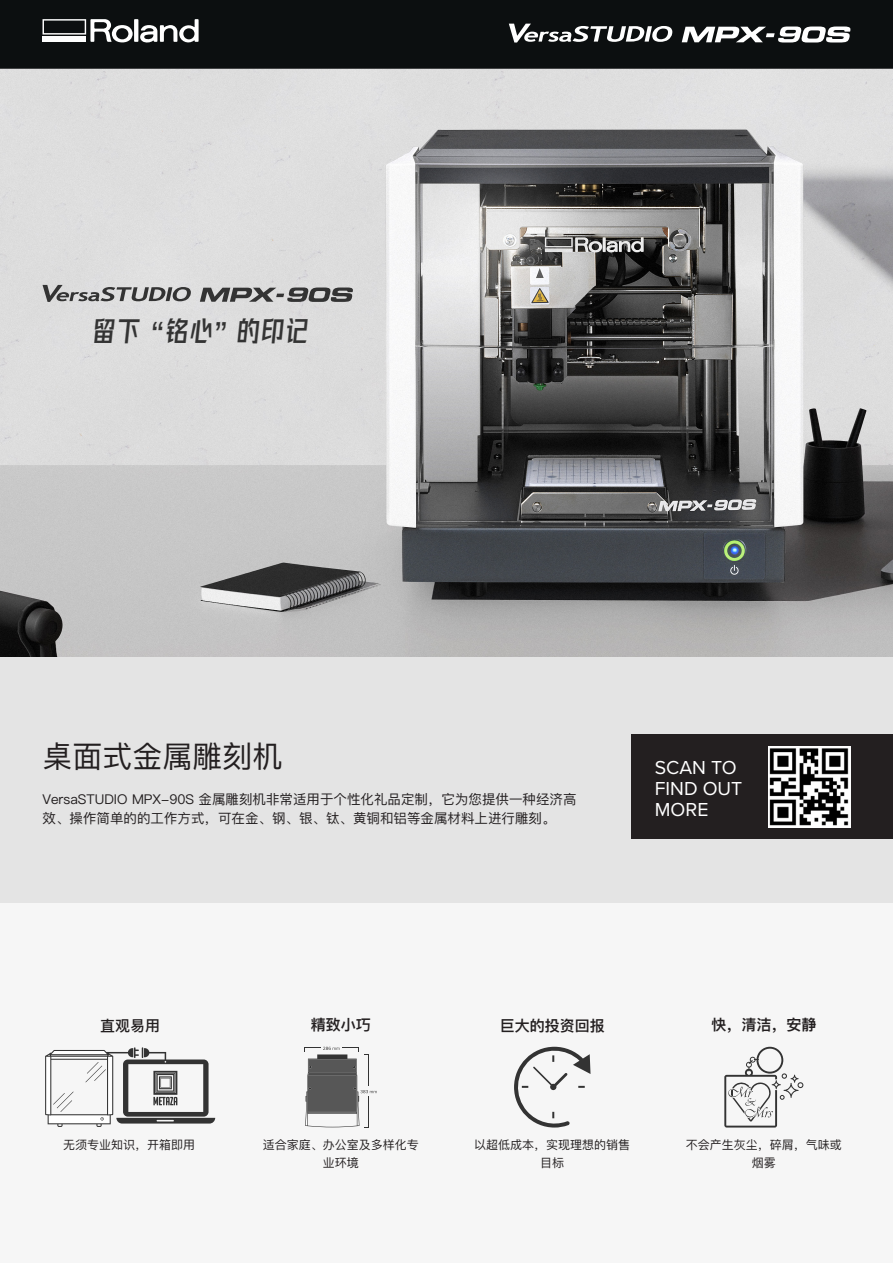
<style>
.page{position:relative;width:893px;height:1263px;background:#fff}
.page>*{position:absolute;margin:0;border:0;box-sizing:border-box;transform-origin:0 0}
.t1{font:30px "Ping Fang SC";color:#231f20}
.t2{font:27px "Fontquan Xin Yi Guan Hei Ti Regular";letter-spacing:.1em;color:#333}
.t3{font:19.5px/21px "Proxima Nova";color:#fff}
.t4{font:600 15px "Ping Fang SC";color:#231f20}
.t5{font:500 15px "Ping Fang SC";color:#231f20}
.t6{font:13.5px/19.5px "Ping Fang SC";color:#231f20}
.t7{font:12px/18px "Ping Fang SC";color:#231f20;text-align:center}
</style>
<div class="page">
<img style="left:0;top:68px;width:893px;height:589px">
<div style="left:0;top:657px;width:893px;height:254px;background:#e4e4e4"></div>
<div style="left:0;top:0;width:893px;height:68px;background:#0c0f10"></div>
<div style="left:0;top:904px;width:893px;height:359px;background:#f6f6f6"></div>
<div style="left:632px;top:734px;width:261px;height:105px;background:#231f20"></div>
<img style="left:768px;top:746px;width:82px;height:81px">
<svg style="left:43px;top:19px;width:156px;height:26px"></svg>
<svg style="left:509px;top:24px;width:163px;height:19px"></svg>
<svg style="left:682px;top:27px;width:169px;height:15px"></svg>
<svg style="left:200px;top:287px;width:153px;height:15px;background:#7f7f7f"></svg>
<svg style="left:43px;top:285px;width:148px;height:17px;background:#9d9d9d"></svg>
<svg style="left:45px;top:1047px;width:170px;height:80px"></svg>
<svg style="left:305px;top:1047px;width:72px;height:81px"></svg>
<svg style="left:514px;top:1047px;width:76px;height:80px"></svg>
<svg style="left:724px;top:1047px;width:79px;height:80px"></svg>
<p class="t2" style="left:94px;top:316px;width:216px">留下“铭心”的印记</p>
<p class="t1" style="left:43px;top:738px;width:241px">桌面式金属雕刻机</p>
<p class="t6" style="left:43px;top:789px;width:536px">VersaSTUDIO MPX-90S 金属雕刻机非常适用于个性化礼品定制，它为您提供一种经济高效、操作简单的的工作方式，可在金、钢、银、钛、黄铜和铝等金属材料上进行雕刻。</p>
<p class="t3" style="left:655px;top:756px;width:89px">SCAN TO<br>FIND OUT<br>MORE</p>
<p class="t5" style="left:100px;top:1016px;width:61px">直观易用</p>
<p class="t7" style="left:63px;top:1135px;width:134px">无须专业知识，开箱即用</p>
<p class="t4" style="left:311px;top:1016px;width:61px">精致小巧</p>
<p class="t7" style="left:263px;top:1135px;width:157px">适合家庭、办公室及多样化专业环境</p>
<p class="t4" style="left:500px;top:1016px;width:106px">巨大的投资回报</p>
<p class="t7" style="left:474px;top:1135px;width:157px">以超低成本，实现理想的销售目标</p>
<p class="t4" style="left:711px;top:1016px;width:107px">快，清洁，安静</p>
<p class="t7" style="left:686px;top:1135px;width:158px">不会产生灰尘，碎屑，气味或烟雾</p>
</div>
